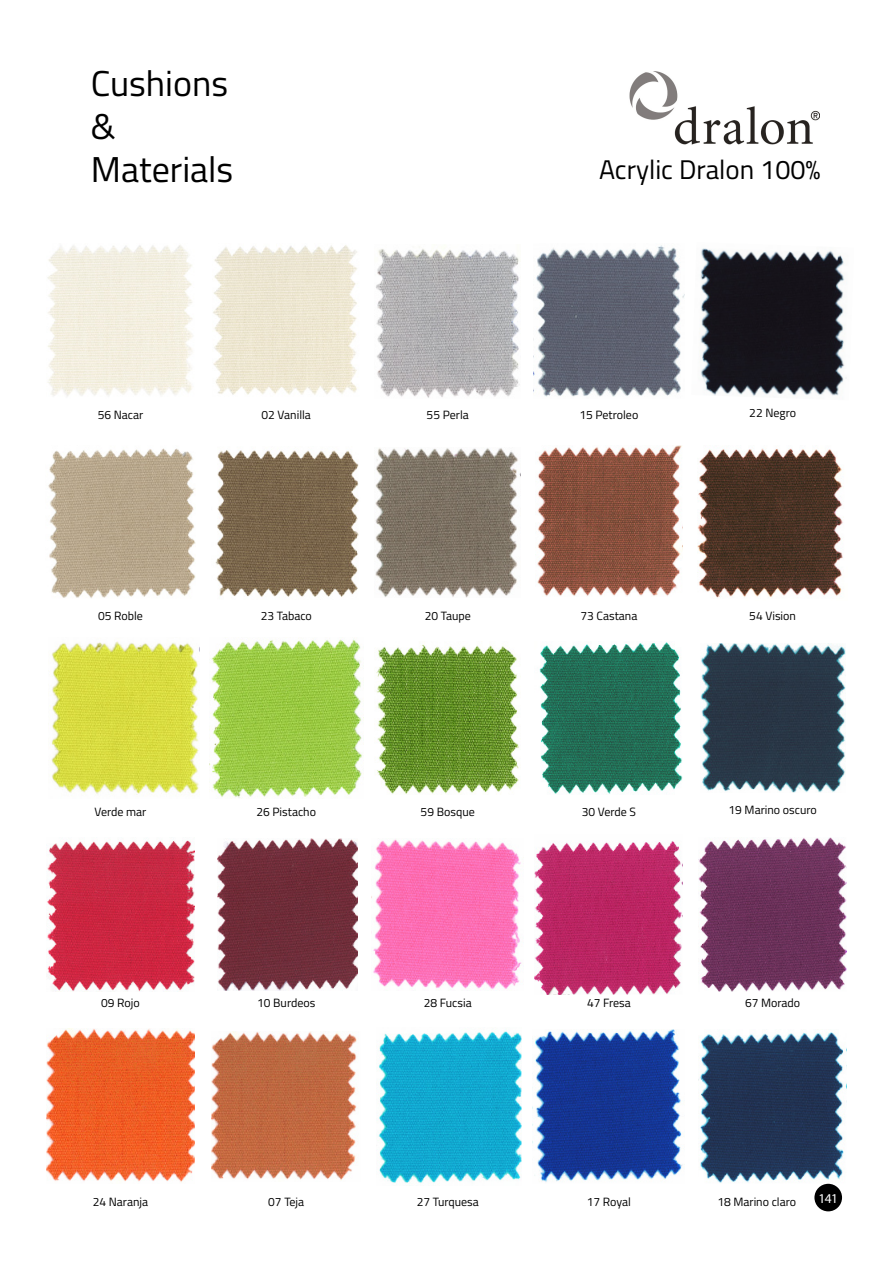
<style>
.page{position:relative;width:893px;height:1263px;background:#fff}
.page>*{position:absolute;margin:0;border:0;box-sizing:border-box;transform-origin:0 0}
.tytul{font:36px "Titillium Web";color:#000}
.tytul-2{font:27px "Titillium Web";color:#000}
.t1{font:13.5px "Myriad Pro";color:#fff}
.mebel_index{font:12px "Titillium Web";color:#000}
</style>
<div class="page">
<img style="left:212px;top:1031px;width:145px;height:149px">
<img style="left:537px;top:446px;width:145px;height:150px">
<img style="left:697px;top:448px;width:146px;height:150px">
<img style="left:215px;top:450px;width:144px;height:147px">
<img style="left:375px;top:448px;width:146px;height:149px">
<img style="left:376px;top:249px;width:144px;height:149px">
<img style="left:373px;top:839px;width:149px;height:151px">
<img style="left:213px;top:245px;width:144px;height:150px">
<img style="left:48px;top:448px;width:148px;height:150px">
<img style="left:535px;top:841px;width:148px;height:153px">
<img style="left:47px;top:840px;width:147px;height:151px">
<img style="left:218px;top:839px;width:140px;height:151px">
<img style="left:539px;top:642px;width:144px;height:152px">
<img style="left:209px;top:637px;width:153px;height:161px">
<img style="left:378px;top:1029px;width:143px;height:156px">
<img style="left:534px;top:1029px;width:149px;height:153px">
<img style="left:534px;top:245px;width:150px;height:152px">
<img style="left:699px;top:1032px;width:148px;height:151px">
<img style="left:700px;top:643px;width:145px;height:150px">
<img style="left:700px;top:248px;width:147px;height:148px">
<img style="left:376px;top:644px;width:145px;height:150px">
<img style="left:699px;top:837px;width:148px;height:155px">
<img style="left:629px;top:72px;width:191px;height:73px">
<img style="left:47px;top:245px;width:146px;height:151px">
<img style="left:47px;top:1029px;width:147px;height:154px">
<img style="left:51px;top:641px;width:148px;height:154px">
<div style="left:814px;top:1184px;width:28px;height:27px;background:#000;border-radius:50%"></div>
<p class="tytul" style="left:91px;top:57px;width:139px">Cushions</p>
<p class="tytul" style="left:91px;top:100px;width:26px">&amp;</p>
<p class="tytul" style="left:91px;top:143px;width:144px">Materials</p>
<p class="mebel_index" style="left:98px;top:406px;width:47px">56 Nacar</p>
<p class="mebel_index" style="left:262px;top:406px;width:51px">02 Vanilla</p>
<p class="tytul-2" style="left:599px;top:150px;width:223px">Acrylic Dralon 100%</p>
<p class="mebel_index" style="left:427px;top:406px;width:44px">55 Perla</p>
<p class="mebel_index" style="left:579px;top:406px;width:60px">15 Petroleo</p>
<p class="mebel_index" style="left:749px;top:404px;width:48px">22 Negro</p>
<p class="mebel_index" style="left:98px;top:607px;width:46px">05 Roble</p>
<p class="mebel_index" style="left:261px;top:607px;width:53px">23 Tabaco</p>
<p class="mebel_index" style="left:425px;top:607px;width:48px">20 Taupe</p>
<p class="mebel_index" style="left:580px;top:607px;width:58px">73 Castana</p>
<p class="mebel_index" style="left:749px;top:607px;width:48px">54 Vision</p>
<p class="mebel_index" style="left:95px;top:803px;width:53px">Verde mar</p>
<p class="mebel_index" style="left:256px;top:803px;width:61px">26 Pistacho</p>
<p class="mebel_index" style="left:421px;top:803px;width:56px">59 Bosque</p>
<p class="mebel_index" style="left:582px;top:803px;width:56px">30 Verde S</p>
<p class="mebel_index" style="left:728px;top:801px;width:90px">19 Marino oscuro</p>
<p class="mebel_index" style="left:101px;top:994px;width:40px">09 Rojo</p>
<p class="mebel_index" style="left:257px;top:994px;width:60px">10 Burdeos</p>
<p class="mebel_index" style="left:424px;top:994px;width:49px">28 Fucsia</p>
<p class="mebel_index" style="left:587px;top:994px;width:45px">47 Fresa</p>
<p class="mebel_index" style="left:745px;top:994px;width:57px">67 Morado</p>
<p class="mebel_index" style="left:93px;top:1193px;width:57px">24 Naranja</p>
<p class="mebel_index" style="left:268px;top:1193px;width:37px">07 Teja</p>
<p class="mebel_index" style="left:417px;top:1193px;width:64px">27 Turquesa</p>
<p class="mebel_index" style="left:587px;top:1193px;width:46px">17 Royal</p>
<p class="mebel_index" style="left:717px;top:1193px;width:80px">18 Marino claro</p>
<p class="t1" style="left:818px;top:1190px;width:21px">141</p>
</div>
